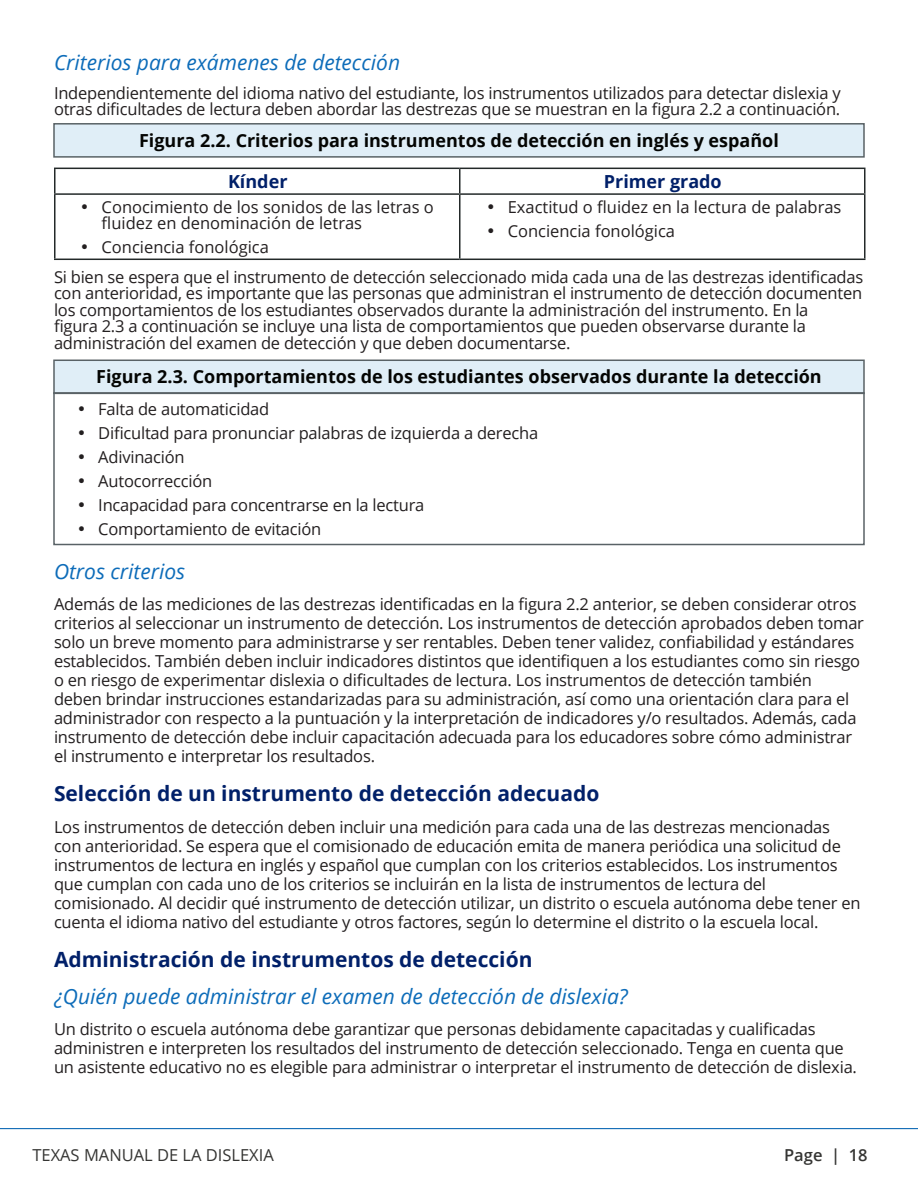
<style>
.page{position:relative;width:918px;height:1188px;background:#fff}
.page>*{position:absolute;margin:0;border:0;box-sizing:border-box;transform-origin:0 0}
.Heading_5{font:italic 21px "Open Sans";color:#0d6cb9}
.Heading_4{font:700 21px "Open Sans";color:#012069}
.Figure_Title{font:700 18px "Open Sans";color:#040503}
.Table_Paragraph{font:700 18px "Open Sans";color:#012069}
.Body_Text{font:16.5px/19px "Open Sans";letter-spacing:-.015em;color:#231f20}
.t1{font:16.5px "Open Sans";color:#353533}
.t2{font:600 16.5px "Open Sans";color:#353533}
</style>
<div class="page">
<hr style="left:0;top:1128px;width:918px;height:1px;background:#126cb6">
<div style="left:53px;top:123px;width:812px;height:35px;background:#e0eef7;border:2px solid #596266"></div>
<div style="left:53px;top:360px;width:812px;height:34px;background:#e0eef7;border:2px solid #596266"></div>
<div style="left:53px;top:392px;width:812px;height:153px;border:2px solid #596266"></div>
<hr style="left:54px;top:168px;width:406px;height:1px;background:#232929">
<hr style="left:54px;top:169px;width:2px;height:24px;background:#232929">
<hr style="left:460px;top:168px;width:406px;height:1px;background:#232929">
<svg style="left:459px;top:169px;width:1px;height:24px"></svg>
<hr style="left:864px;top:169px;width:2px;height:24px;background:#232929">
<hr style="left:54px;top:193px;width:406px;height:2px;background:#232929">
<hr style="left:54px;top:195px;width:2px;height:64px;background:#232929">
<hr style="left:460px;top:193px;width:406px;height:2px;background:#232929">
<hr style="left:459px;top:195px;width:1px;height:64px;background:#232929">
<hr style="left:864px;top:195px;width:2px;height:64px;background:#232929">
<hr style="left:54px;top:259px;width:406px;height:1px;background:#232929">
<hr style="left:460px;top:259px;width:406px;height:1px;background:#232929">
<h5 class="Heading_5" style="left:54px;top:48px;width:348px">Criterios para exámenes de detección</h5>
<p class="Body_Text" style="left:54px;top:84px;width:788px;line-height:16.5px">Independientemente del idioma nativo del estudiante, los instrumentos utilizados para detectar dislexia y otras dificultades de lectura deben abordar las destrezas que se muestran en la figura 2.2 a continuación.</p>
<p class="Figure_Title" style="left:139px;top:127px;width:641px">Figura 2.2. Criterios para instrumentos de detección en inglés y español</p>
<p class="Table_Paragraph" style="left:228px;top:169px;width:61px">Kínder</p>
<p class="Table_Paragraph" style="left:604px;top:169px;width:119px">Primer grado</p>
<p class="Body_Text" style="left:102px;top:198px;width:334px;line-height:16.5px;text-indent:-21px">• Conocimiento de los sonidos de las letras o fluidez en denominación de letras</p>
<p class="Body_Text" style="left:81px;top:237px;width:190px">• Conciencia fonológica</p>
<p class="Body_Text" style="left:487px;top:197px;width:356px">• Exactitud o fluidez en la lectura de palabras</p>
<p class="Body_Text" style="left:487px;top:221px;width:189px">• Conciencia fonológica</p>
<p class="Body_Text" style="left:54px;top:268px;width:811px;line-height:16.5px">Si bien se espera que el instrumento de detección seleccionado mida cada una de las destrezas identificadas con anterioridad, es importante que las personas que administran el instrumento de detección documenten los comportamientos de los estudiantes observados durante la administración del instrumento. En la<br>figura 2.3 a continuación se incluye una lista de comportamientos que pueden observarse durante la administración del examen de detección y que deben documentarse.</p>
<p class="Figure_Title" style="left:96px;top:364px;width:727px">Figura 2.3. Comportamientos de los estudiantes observados durante la detección</p>
<p class="Body_Text" style="left:78px;top:399px;width:193px">• Falta de automaticidad</p>
<p class="Body_Text" style="left:78px;top:423px;width:462px">• Dificultad para pronunciar palabras de izquierda a derecha</p>
<p class="Body_Text" style="left:78px;top:447px;width:108px">• Adivinación</p>
<p class="Body_Text" style="left:78px;top:471px;width:136px">• Autocorrección</p>
<p class="Body_Text" style="left:78px;top:495px;width:348px">• Incapacidad para concentrarse en la lectura</p>
<p class="Body_Text" style="left:78px;top:519px;width:245px">• Comportamiento de evitación</p>
<h5 class="Heading_5" style="left:54px;top:557px;width:133px">Otros criterios</h5>
<p class="Body_Text" style="left:54px;top:594px;width:812px">Además de las mediciones de las destrezas identificadas en la figura 2.2 anterior, se deben considerar otros criterios al seleccionar un instrumento de detección. Los instrumentos de detección aprobados deben tomar solo un breve momento para administrarse y ser rentables. Deben tener validez, confiabilidad y estándares establecidos. También deben incluir indicadores distintos que identifiquen a los estudiantes como sin riesgo o en riesgo de experimentar dislexia o dificultades de lectura. Los instrumentos de detección también deben brindar instrucciones estandarizadas para su administración, así como una orientación clara para el administrador con respecto a la puntuación y la interpretación de indicadores y/o resultados. Además, cada instrumento de detección debe incluir capacitación adecuada para los educadores sobre cómo administrar el instrumento e interpretar los resultados.</p>
<h4 class="Heading_4" style="left:54px;top:778px;width:547px">Selección de un instrumento de detección adecuado</h4>
<p class="Body_Text" style="left:54px;top:817px;width:808px">Los instrumentos de detección deben incluir una medición para cada una de las destrezas mencionadas con anterioridad. Se espera que el comisionado de educación emita de manera periódica una solicitud de instrumentos de lectura en inglés y español que cumplan con los criterios establecidos. Los instrumentos que cumplan con cada uno de los criterios se incluirán en la lista de instrumentos de lectura del comisionado. Al decidir qué instrumento de detección utilizar, un distrito o escuela autónoma debe tener en cuenta el idioma nativo del estudiante y otros factores, según lo determine el distrito o la escuela local.</p>
<h4 class="Heading_4" style="left:54px;top:944px;width:480px">Administración de instrumentos de detección</h4>
<h5 class="Heading_5" style="left:54px;top:982px;width:575px">¿Quién puede administrar el examen de detección de dislexia?</h5>
<p class="Body_Text" style="left:54px;top:1019px;width:805px">Un distrito o escuela autónoma debe garantizar que personas debidamente capacitadas y cualificadas administren e interpreten los resultados del instrumento de detección seleccionado. Tenga en cuenta que un asistente educativo no es elegible para administrar o interpretar el instrumento de detección de dislexia.</p>
<p class="t1" style="left:32px;top:1144px;width:243px">TEXAS MANUAL DE LA DISLEXIA</p>
<p class="t2" style="left:784px;top:1144px;width:85px">Page | 18</p>
</div>
